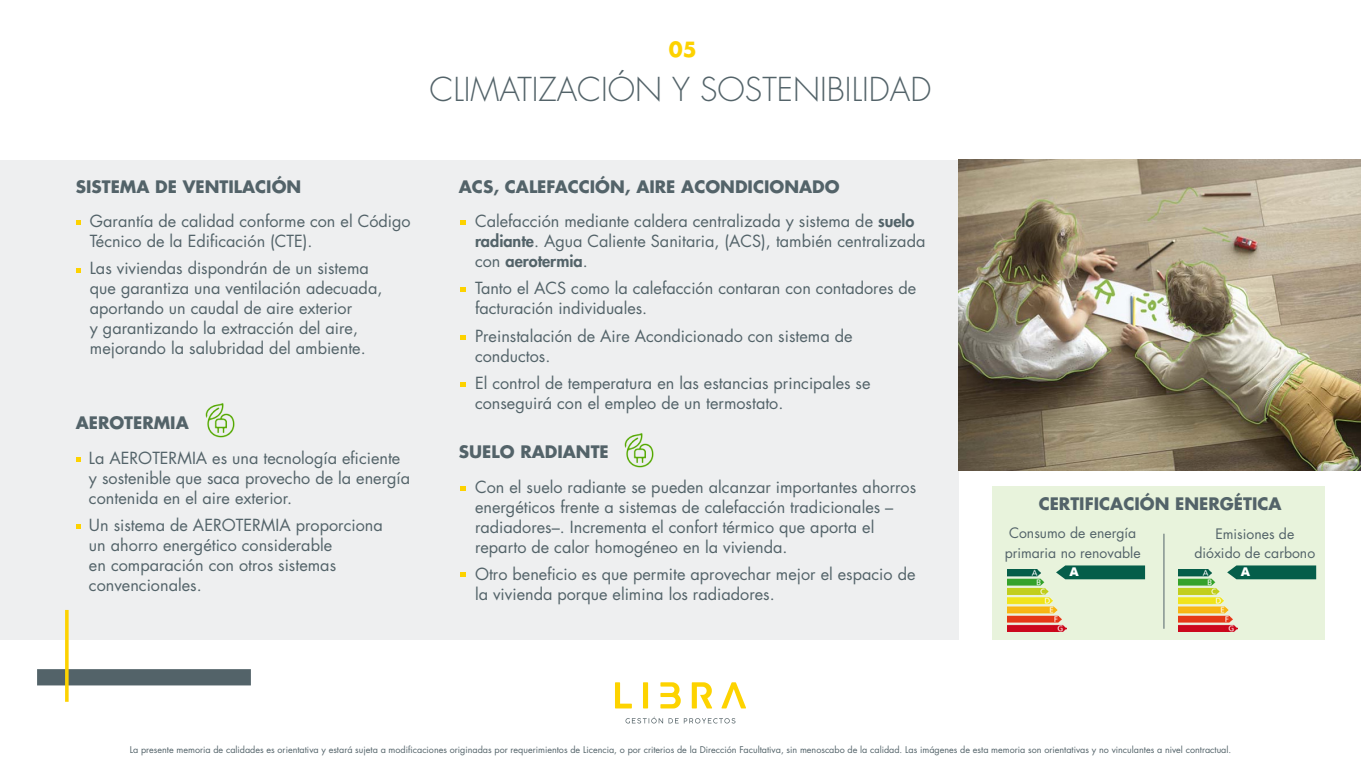
<style>
.page{position:relative;width:1361px;height:766px;background:#fff}
.page>*{position:absolute;margin:0;border:0;box-sizing:border-box;transform-origin:0 0}
.t1{font:300 32.1px "Futura Std";color:#536369}
.t2{font:700 20.4px "Futura Std";color:#fdd200}
.t3{font:700 16.8px "Futura Std";color:#536369}
.t4{font:16.2px/20px "Futura Std";color:#536369}
.t5{font:14px/19.1px "Futura Std";color:#536369;text-align:center}
.t6{font:900 12px "Arial";color:#fff}
.t7{font:9px "Futura Std";color:#536369}
.s1{font-weight:800}
</style>
<div class="page">
<svg style="left:643px;top:682px;width:5px;height:26px"></svg>
<svg style="left:721px;top:682px;width:25px;height:26px"></svg>
<svg style="left:692px;top:682px;width:20px;height:26px"></svg>
<svg style="left:660px;top:682px;width:21px;height:26px"></svg>
<svg style="left:615px;top:682px;width:17px;height:26px"></svg>
<svg style="left:625px;top:716px;width:110px;height:7px"></svg>
<div style="left:0;top:160px;width:958px;height:479px;background:#eeeff0"></div>
<div style="left:37px;top:669px;width:214px;height:16px;background:#536369"></div>
<svg style="left:65px;top:609px;width:4px;height:92px"></svg>
<img style="left:958px;top:160px;width:403px;height:310px">
<svg style="left:76px;top:220px;width:4px;height:5px"></svg>
<svg style="left:76px;top:268px;width:4px;height:4px"></svg>
<svg style="left:460px;top:220px;width:5px;height:5px"></svg>
<svg style="left:460px;top:287px;width:5px;height:4px"></svg>
<svg style="left:460px;top:335px;width:5px;height:5px"></svg>
<svg style="left:460px;top:382px;width:5px;height:5px"></svg>
<svg style="left:77px;top:457px;width:4px;height:4px"></svg>
<svg style="left:77px;top:524px;width:4px;height:5px"></svg>
<svg style="left:460px;top:486px;width:5px;height:4px"></svg>
<svg style="left:460px;top:572px;width:5px;height:5px"></svg>
<img style="left:205px;top:403px;width:30px;height:35px">
<img style="left:624px;top:433px;width:30px;height:35px">
<div style="left:992px;top:485px;width:333px;height:154px;background:#e8f3dc"></div>
<hr style="left:1163px;top:533px;width:1px;height:95px;background:#536369">
<img style="left:1007px;top:569px;width:60px;height:62px">
<svg style="left:1056px;top:565px;width:89px;height:14px"></svg>
<img style="left:1178px;top:569px;width:60px;height:62px">
<svg style="left:1227px;top:565px;width:89px;height:14px"></svg>
<p class="t2" style="left:669px;top:36px;width:29px">05</p>
<h1 class="t1" style="left:430px;top:69px;width:503px">CLIMATIZACIÓN Y SOSTENIBILIDAD</h1>
<p class="t3" style="left:76px;top:175px;width:227px">SISTEMA DE VENTILACIÓN</p>
<p class="t3" style="left:459px;top:175px;width:382px">ACS, CALEFACCIÓN, AIRE ACONDICIONADO</p>
<p class="t4" style="left:475px;top:211px;width:452px">Calefacción mediante caldera centralizada y sistema de <span class="s1">suelo radiante</span>. Agua Caliente Sanitaria, (ACS), también centralizada con <span class="s1">aerotermia</span>.</p>
<p class="t4" style="left:475px;top:278px;width:443px">Tanto el ACS como la calefacción contaran con contadores de facturación individuales.</p>
<p class="t4" style="left:475px;top:325px;width:379px">Preinstalación de Aire Acondicionado con sistema de conductos.</p>
<p class="t4" style="left:475px;top:373px;width:397px">El control de temperatura en las estancias principales se conseguirá con el empleo de un termostato.</p>
<p class="t3" style="left:76px;top:412px;width:115px">AEROTERMIA</p>
<p class="t4" style="left:89px;top:448px;width:323px">La AEROTERMIA es una tecnología eficiente y sostenible que saca provecho de la energía contenida en el aire exterior.</p>
<p class="t4" style="left:89px;top:515px;width:295px">Un sistema de AEROTERMIA proporciona un ahorro energético considerable<br>en comparación con otros sistemas convencionales.</p>
<p class="t4" style="left:90px;top:211px;width:322px">Garantía de calidad conforme con el Código<br>Técnico de la Edificación (CTE).</p>
<p class="t4" style="left:90px;top:258px;width:294px">Las viviendas dispondrán de un sistema que garantiza una ventilación adecuada, aportando un caudal de aire exterior<br>y garantizando la extracción del aire, mejorando la salubridad del ambiente.</p>
<p class="t3" style="left:459px;top:440px;width:151px">SUELO RADIANTE</p>
<p class="t4" style="left:475px;top:477px;width:443px">Con el suelo radiante se pueden alcanzar importantes ahorros energéticos frente a sistemas de calefacción tradicionales – radiadores–. Incrementa el confort térmico que aporta el reparto de calor homogéneo en la vivienda.</p>
<p class="t4" style="left:475px;top:564px;width:442px">Otro beneficio es que permite aprovechar mejor el espacio de la vivienda porque elimina los radiadores.</p>
<p class="t3" style="left:1038px;top:492px;width:244px">CERTIFICACIÓN ENERGÉTICA</p>
<p class="t5" style="left:1004px;top:523px;width:137px">Consumo de energía primaria no renovable</p>
<p class="t5" style="left:1194px;top:524px;width:122px">Emisiones de dióxido de carbono</p>
<p class="t6" style="left:1069px;top:563px;width:11px">A</p>
<p class="t6" style="left:1240px;top:563px;width:11px">A</p>
<p class="t7" style="left:130px;top:743px;width:1103px">La presente memoria de calidades es orientativa y estará sujeta a modificaciones originadas por requerimientos de Licencia, o por criterios de la Dirección Facultativa, sin menoscabo de la calidad. Las imágenes de esta memoria son orientativas y no vinculantes a nivel contractual.</p>
</div>
